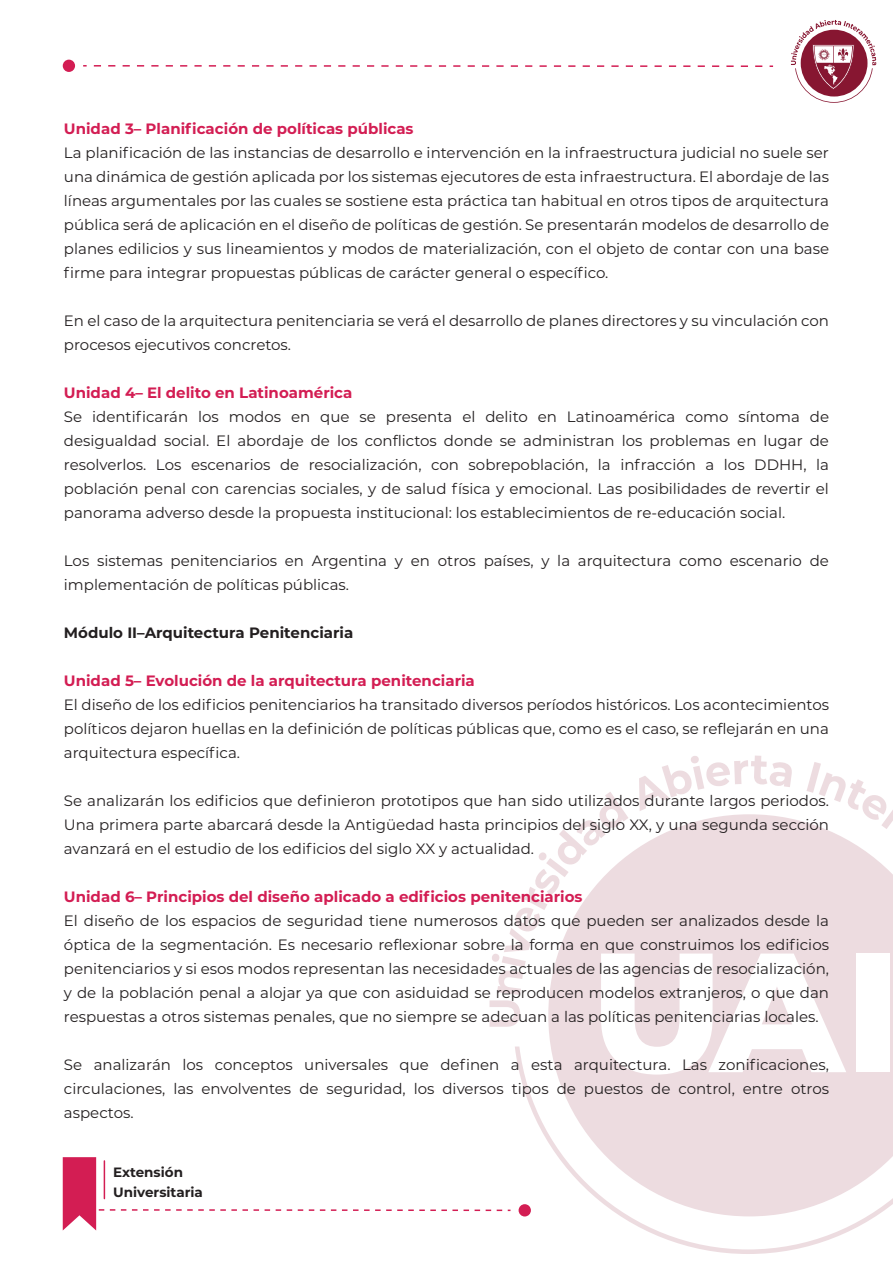
<style>
.page{position:relative;width:893px;height:1263px;background:#fff}
.page>*{position:absolute;margin:0;border:0;box-sizing:border-box;transform-origin:0 0}
.t1{font:15px/24px "Montserrat";color:#231f20;text-align:justify}
.t2{font:700 15px "Montserrat";color:#d31d53}
.t3{font:700 15px "Montserrat";color:#231f20}
.t4{font:700 13.5px/20.9px "Montserrat";color:#231f20}
</style>
<div class="page">
<svg style="left:94px;top:65px;width:679px;height:2px"></svg>
<div style="left:63px;top:60px;width:12px;height:12px;background:#d31d53;border-radius:50%"></div>
<svg style="left:62px;top:755px;width:831px;height:499px"></svg>
<div style="left:519px;top:1204px;width:12px;height:12px;background:#d31d53;border-radius:50%"></div>
<svg style="left:791px;top:20px;width:85px;height:83px"></svg>
<p class="t2" style="left:64px;top:117px;width:351px">Unidad 3– Planificación de políticas públicas</p>
<p class="t1" style="left:64px;top:140px;width:767px">La planificación de las instancias de desarrollo e intervención en la infraestructura judicial no suele ser una dinámica de gestión aplicada por los sistemas ejecutores de esta infraestructura. El abordaje de las líneas argumentales por las cuales se sostiene esta práctica tan habitual en otros tipos de arquitectura pública será de aplicación en el diseño de políticas de gestión. Se presentarán modelos de desarrollo de planes edilicios y sus lineamientos y modos de materialización, con el objeto de contar con una base firme para integrar propuestas públicas de carácter general o específico.</p>
<p class="t1" style="left:64px;top:308px;width:767px">En el caso de la arquitectura penitenciaria se verá el desarrollo de planes directores y su vinculación con procesos ejecutivos concretos.</p>
<p class="t2" style="left:64px;top:381px;width:290px">Unidad 4– El delito en Latinoamérica</p>
<p class="t1" style="left:64px;top:404px;width:767px">Se identificarán los modos en que se presenta el delito en Latinoamérica como síntoma de desigualdad social. El abordaje de los conflictos donde se administran los problemas en lugar de resolverlos. Los escenarios de resocialización, con sobrepoblación, la infracción a los DDHH, la población penal con carencias sociales, y de salud física y emocional. Las posibilidades de revertir el panorama adverso desde la propuesta institucional: los establecimientos de re-educación social.</p>
<p class="t1" style="left:64px;top:548px;width:767px">Los sistemas penitenciarios en Argentina y en otros países, y la arquitectura como escenario de implementación de políticas públicas.</p>
<p class="t3" style="left:64px;top:621px;width:291px">Módulo II–Arquitectura Penitenciaria</p>
<p class="t2" style="left:64px;top:669px;width:412px">Unidad 5– Evolución de la arquitectura penitenciaria</p>
<p class="t1" style="left:64px;top:692px;width:767px">El diseño de los edificios penitenciarios ha transitado diversos períodos históricos. Los acontecimientos políticos dejaron huellas en la definición de políticas públicas que, como es el caso, se reflejarán en una arquitectura específica.</p>
<p class="t1" style="left:64px;top:788px;width:767px">Se analizarán los edificios que definieron prototipos que han sido utilizados durante largos periodos.<br>Una primera parte abarcará desde la Antigüedad hasta principios del siglo XX, y una segunda sección avanzará en el estudio de los edificios del siglo XX y actualidad.</p>
<p class="t2" style="left:64px;top:885px;width:520px">Unidad 6– Principios del diseño aplicado a edificios penitenciarios</p>
<p class="t1" style="left:64px;top:908px;width:767px">El diseño de los espacios de seguridad tiene numerosos datos que pueden ser analizados desde la óptica de la segmentación. Es necesario reflexionar sobre la forma en que construimos los edificios penitenciarios y si esos modos representan las necesidades actuales de las agencias de resocialización, y de la población penal a alojar ya que con asiduidad se reproducen modelos extranjeros, o que dan respuestas a otros sistemas penales, que no siempre se adecuan a las políticas penitenciarias locales.</p>
<p class="t1" style="left:64px;top:1052px;width:767px">Se analizarán los conceptos universales que definen a esta arquitectura. Las zonificaciones, circulaciones, las envolventes de seguridad, los diversos tipos de puestos de control, entre otros aspectos.</p>
<p class="t4" style="left:113px;top:1160px;width:91px">Extensión<br>Universitaria</p>
</div>
